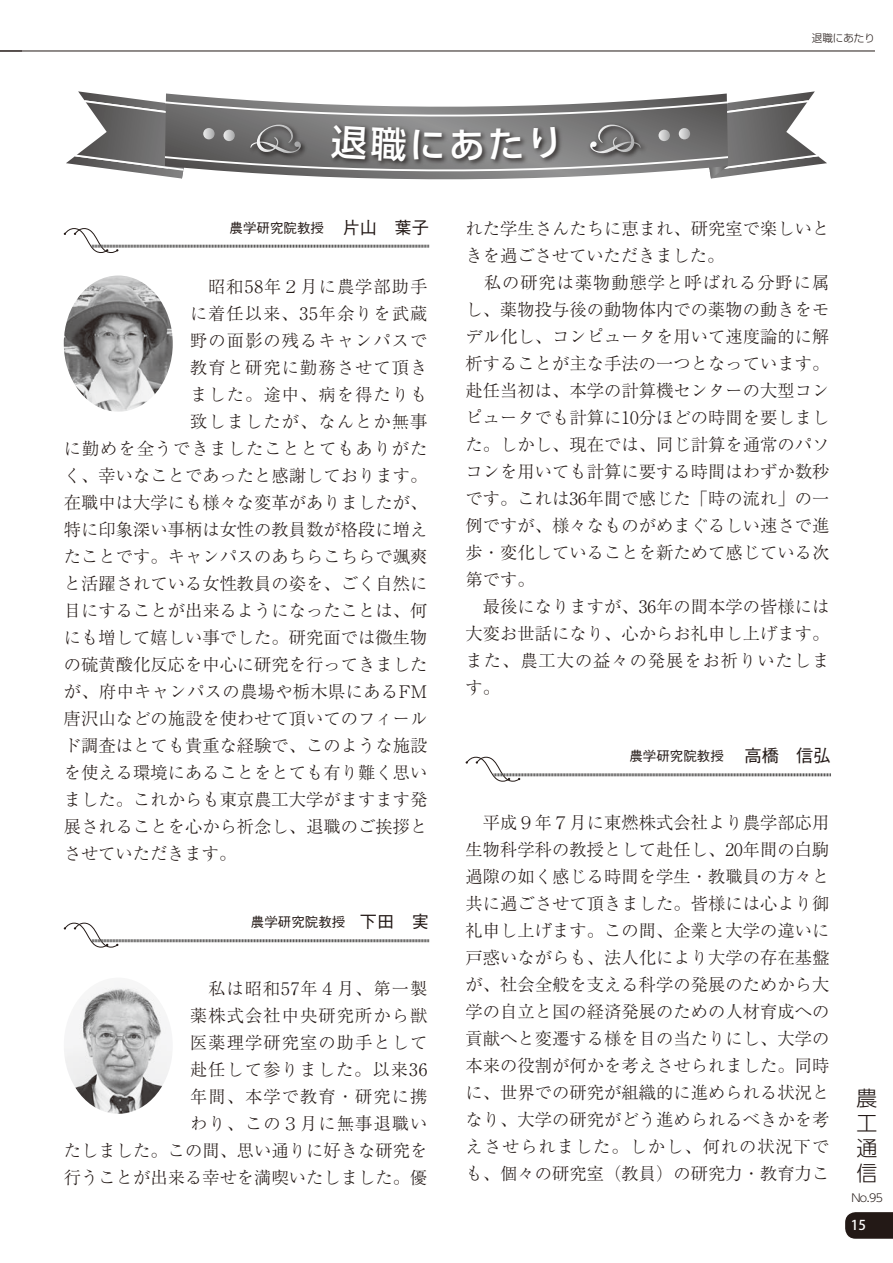
<style>
.page{position:relative;width:893px;height:1263px;background:#fff}
.page>*{position:absolute;margin:0;border:0;box-sizing:border-box;transform-origin:0 0}
.t1{font:300 20.85px/25px "UD Shin Go Pro";color:#231916;text-align:justify}
.t2{font:300 17.25px/27px "Ryumin Pr 6 N";letter-spacing:.005em;color:#231916}
.t3{font:300 17.25px/27px "Ryumin Pr 6 N";letter-spacing:.06em;color:#231916;text-align:right}
.t4{font:300 17.25px "Ryumin Pr 6 N";letter-spacing:.065em;color:#231916}
.t5{font:300 17.25px "Ryumin Pr 6 N";letter-spacing:.055em;color:#231916}
.t6{font:500 13.5px "Gothic BBB Pro";color:#231916}
.t7{font:500 13.5px "Koz Go Pro";color:#fff}
.t8{font:300 10.95px "UD Shin Go Pro";color:#231916}
.t9{font:300 10.5px "Shin Go Pro";color:#231916}
.s1{font-size:17.25px}
</style>
<div class="page">
<svg style="left:845px;top:1212px;width:48px;height:27px"></svg>
<hr style="left:0;top:51px;width:875px;height:1px;background:#231916">
<svg style="left:64px;top:228px;width:365px;height:25px"></svg>
<img style="left:64px;top:275px;width:109px;height:137px">
<svg style="left:64px;top:922px;width:365px;height:26px"></svg>
<img style="left:64px;top:987px;width:108px;height:127px">
<svg style="left:466px;top:756px;width:365px;height:26px"></svg>
<svg style="left:66px;top:91px;width:761px;height:88px"></svg>
<p class="t9" style="left:812px;top:29px;width:64px">退職にあたり</p>
<p class="t6" style="left:230px;top:217px;width:201px">農学研究院教授 <span class="s1">片山　葉子</span></p>
<p class="t3" style="left:190px;top:272px;width:239px">　昭和58年２月に農学部助手</p>
<p class="t3" style="left:190px;top:299px;width:239px">に着任以来、35年余りを武蔵</p>
<p class="t4" style="left:190px;top:326px;width:239px">野の面影の残るキャンパスで</p>
<p class="t4" style="left:190px;top:353px;width:239px">教育と研究に勤務させて頂き</p>
<p class="t4" style="left:190px;top:380px;width:239px">ました。途中、病を得たりも</p>
<p class="t4" style="left:190px;top:407px;width:239px">致しましたが、なんとか無事</p>
<p class="t5" style="left:64px;top:434px;width:365px">に勤めを全うできましたこととてもありがた</p>
<p class="t2" style="left:64px;top:460px;width:365px">く、幸いなことであったと感謝しております。</p>
<p class="t2" style="left:64px;top:487px;width:365px">在職中は大学にも様々な変革がありましたが、</p>
<p class="t2" style="left:64px;top:514px;width:365px">特に印象深い事柄は女性の教員数が格段に増え</p>
<p class="t2" style="left:64px;top:541px;width:365px">たことです。キャンパスのあちらこちらで颯爽</p>
<p class="t2" style="left:64px;top:568px;width:365px">と活躍されている女性教員の姿を、ごく自然に</p>
<p class="t2" style="left:64px;top:595px;width:365px">目にすることが出来るようになったことは、何</p>
<p class="t2" style="left:64px;top:622px;width:365px">にも増して嬉しい事でした。研究面では微生物</p>
<p class="t2" style="left:64px;top:649px;width:365px">の硫黄酸化反応を中心に研究を行ってきました</p>
<p class="t2" style="left:64px;top:676px;width:365px">が、府中キャンパスの農場や栃木県にあるFM</p>
<p class="t2" style="left:64px;top:703px;width:365px">唐沢山などの施設を使わせて頂いてのフィール</p>
<p class="t2" style="left:64px;top:730px;width:365px">ド調査はとても貴重な経験で、このような施設</p>
<p class="t2" style="left:64px;top:757px;width:365px">を使える環境にあることをとても有り難く思い</p>
<p class="t2" style="left:64px;top:784px;width:365px">ました。これからも東京農工大学がますます発</p>
<p class="t2" style="left:64px;top:811px;width:365px">展されることを心から祈念し、退職のご挨拶と</p>
<p class="t2" style="left:64px;top:838px;width:174px">させていただきます。</p>
<p class="t6" style="left:251px;top:911px;width:180px">農学研究院教授 <span class="s1">下田　実</span></p>
<p class="t3" style="left:64px;top:973px;width:365px">　私は昭和57年４月、第一製<br>薬株式会社中央研究所から獣<br>医薬理学研究室の助手として<br>赴任して参りました。以来36<br>年間、本学で教育・研究に携<br>わり、この３月に無事退職い<br>たしました。この間、思い通りに好きな研究を行うことが出来る幸せを満喫いたしました。優</p>
<p class="t2" style="left:466px;top:214px;width:365px">れた学生さんたちに恵まれ、研究室で楽しいときを過ごさせていただきました。<br>　私の研究は薬物動態学と呼ばれる分野に属し、薬物投与後の動物体内での薬物の動きをモデル化し、コンピュータを用いて速度論的に解析することが主な手法の一つとなっています。赴任当初は、本学の計算機センターの大型コンピュータでも計算に10分ほどの時間を要しました。しかし、現在では、同じ計算を通常のパソコンを用いても計算に要する時間はわずか数秒です。これは36年間で感じた「時の流れ」の一例ですが、様々なものがめまぐるしい速さで進歩・変化していることを新ためて感じている次第です。<br>　最後になりますが、36年の間本学の皆様には大変お世話になり、心からお礼申し上げます。また、農工大の益々の発展をお祈りいたします。</p>
<p class="t6" style="left:629px;top:745px;width:203px">農学研究院教授 <span class="s1">高橋　信弘</span></p>
<p class="t2" style="left:466px;top:808px;width:365px;text-align:justify">　平成９年７月に東燃株式会社より農学部応用生物科学科の教授として赴任し、20年間の白駒過隙の如く感じる時間を学生・教職員の方々と共に過ごさせて頂きました。皆様には心より御礼申し上げます。この間、企業と大学の違いに戸惑いながらも、法人化により大学の存在基盤が、社会全般を支える科学の発展のためから大学の自立と国の経済発展のための人材育成への貢献へと変遷する様を目の当たりにし、大学の本来の役割が何かを考えさせられました。同時に、世界での研究が組織的に進められる状況となり、大学の研究がどう進められるべきかを考えさせられました。しかし、何れの状況下でも、個々の研究室（教員）の研究力・教育力こ</p>
<p class="t1" style="left:857px;top:1085px;width:22px">農工通信</p>
<p class="t8" style="left:851px;top:1189px;width:33px">No.95</p>
<p class="t7" style="left:851px;top:1217px;width:17px">15</p>
</div>
